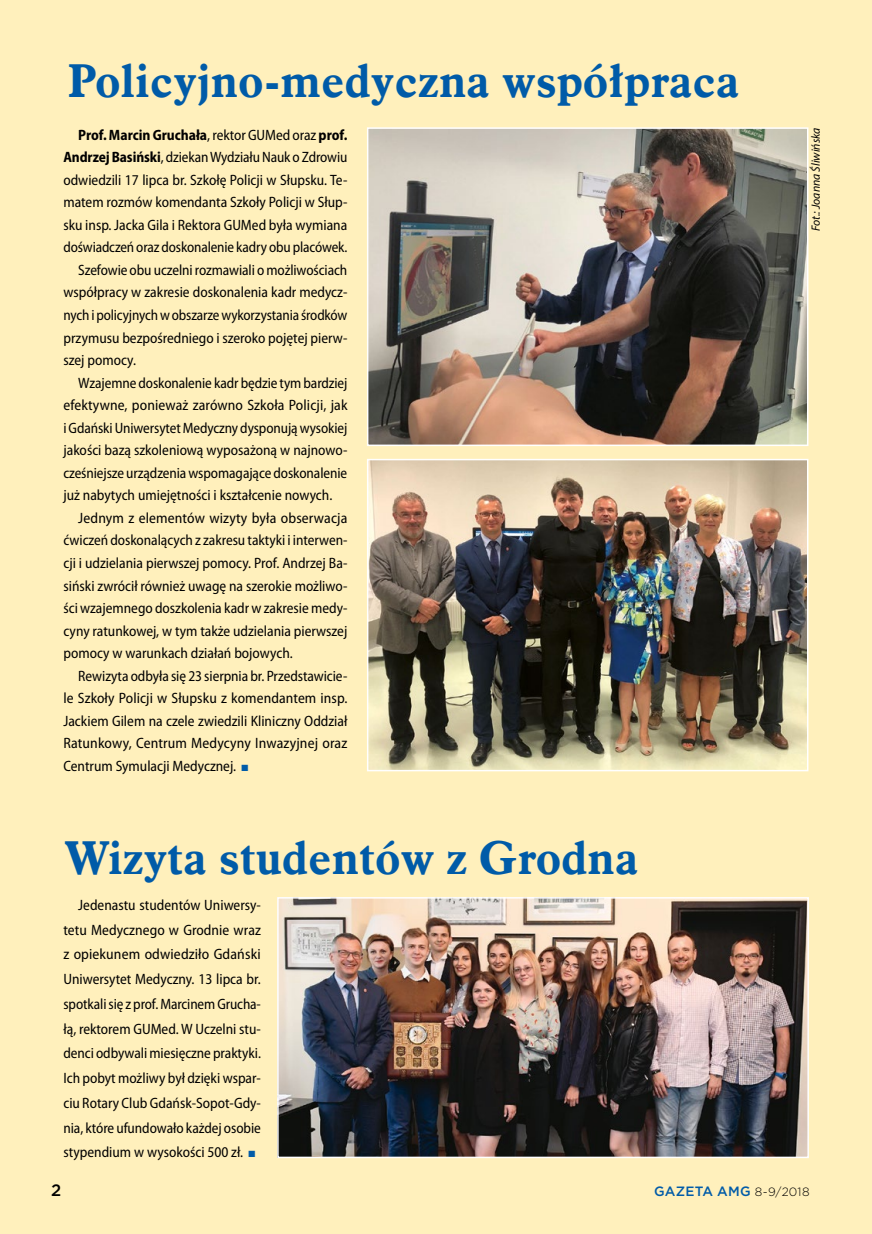
<style>
.page{position:relative;width:872px;height:1234px;background:#fff}
.page>*{position:absolute;margin:0;border:0;box-sizing:border-box;transform-origin:0 0}
.t1{font:700 46.5px "Aldine 721 EU";letter-spacing:.005em;color:#005ba8}
.t2{font:500 16.5px "Gotham";color:#000}
.t3{font:semi-condensed 15px/24.8px "Myriad Pro";color:#000;text-align:justify}
.t4{font:semi-condensed 15px "Myriad Pro";color:#000;scale:.96 1}
.t5{font:700 semi-condensed 15px "Myriad Pro";color:#000}
.t6{font:500 13.5px "Gotham";letter-spacing:.015em;color:#005ba8}
.t7{font:italic 12px "Myriad Pro";color:#000}
.s1{font-weight:400}
.s2{font-weight:700}
.s3{color:#005ba8}
.s4{font-weight:300;font-size:12px;color:#000}
</style>
<div class="page">
<div style="left:0;top:0;width:872px;height:1233px;background:#fff0bc"></div>
<img style="left:370px;top:462px;width:435px;height:306px">
<div style="left:367px;top:459px;width:441px;height:312px;border:2px solid #fff"></div>
<img style="left:370px;top:130px;width:435px;height:313px">
<div style="left:367px;top:127px;width:441px;height:319px;border:2px solid #fff"></div>
<img style="left:280px;top:899px;width:526px;height:255px">
<div style="left:277px;top:896px;width:532px;height:261px;border:2px solid #fff"></div>
<h1 class="t1" style="left:68px;top:53px;width:673px">Policyjno-medyczna współpraca</h1>
<p class="t5" style="left:78px;top:125px;width:270px">Prof. Marcin Gruchała<span class="s1">, rektor GUMed oraz</span> prof.</p>
<p class="t3" style="left:63px;top:144px;width:285px"><span class="s2">Andrzej Basiński</span>, dziekan Wydziału Nauk o Zdrowiu</p>
<p class="t3" style="left:63px;top:167px;width:285px">odwiedzili 17 lipca br. Szkołę Policji w Słupsku. Te-</p>
<p class="t3" style="left:63px;top:190px;width:285px">matem rozmów komendanta Szkoły Policji w Słup-</p>
<p class="t3" style="left:63px;top:212px;width:285px">sku insp. Jacka Gila i Rektora GUMed była wymiana</p>
<p class="t4" style="left:63px;top:238px;width:297px">doświadczeń oraz doskonalenie kadry obu placówek.</p>
<p class="t3" style="left:78px;top:257px;width:270px">Szefowie obu uczelni rozmawiali o możliwościach</p>
<p class="t3" style="left:63px;top:280px;width:285px">współpracy w zakresie doskonalenia kadr medycz-</p>
<p class="t4" style="left:63px;top:306px;width:297px">nych i policyjnych w obszarze wykorzystania środków</p>
<p class="t3" style="left:63px;top:325px;width:285px">przymusu bezpośredniego i szeroko pojętej pierw-</p>
<p class="t3" style="left:63px;top:347px;width:74px">szej pomocy.</p>
<p class="t3" style="left:78px;top:370px;width:271px">Wzajemne doskonalenie kadr będzie tym bardziej</p>
<p class="t3" style="left:63px;top:392px;width:286px">efektywne, ponieważ zarówno Szkoła Policji, jak</p>
<p class="t3" style="left:63px;top:415px;width:285px">i Gdański Uniwersytet Medyczny dysponują wysokiej</p>
<p class="t3" style="left:63px;top:437px;width:285px">jakości bazą szkoleniową wyposażoną w najnowo-</p>
<p class="t3" style="left:63px;top:460px;width:285px">cześniejsze urządzenia wspomagające doskonalenie</p>
<p class="t3" style="left:63px;top:482px;width:270px">już nabytych umiejętności i kształcenie nowych.</p>
<p class="t3" style="left:78px;top:505px;width:271px">Jednym z elementów wizyty była obserwacja</p>
<p class="t3" style="left:63px;top:527px;width:285px">ćwiczeń doskonalących z zakresu taktyki i interwen-</p>
<p class="t3" style="left:63px;top:550px;width:285px">cji i udzielania pierwszej pomocy. Prof. Andrzej Ba-</p>
<p class="t3" style="left:63px;top:572px;width:285px">siński zwrócił również uwagę na szerokie możliwo-</p>
<p class="t3" style="left:63px;top:595px;width:285px">ści wzajemnego doszkolenia kadr w zakresie medy-</p>
<p class="t3" style="left:63px;top:618px;width:285px">cyny ratunkowej, w tym także udzielania pierwszej</p>
<p class="t3" style="left:63px;top:640px;width:231px">pomocy w warunkach działań bojowych.</p>
<p class="t3" style="left:78px;top:663px;width:270px">Rewizyta odbyła się 23 sierpnia br. Przedstawicie-</p>
<p class="t3" style="left:63px;top:685px;width:286px">le Szkoły Policji w Słupsku z komendantem insp.</p>
<p class="t3" style="left:63px;top:708px;width:285px">Jackiem Gilem na czele zwiedzili Kliniczny Oddział</p>
<p class="t3" style="left:63px;top:730px;width:285px">Ratunkowy, Centrum Medycyny Inwazyjnej oraz</p>
<p class="t3" style="left:63px;top:753px;width:186px">Centrum Symulacji Medycznej. <span class="s3">■</span></p>
<h1 class="t1" style="left:64px;top:829px;width:576px">Wizyta studentów z Grodna</h1>
<p class="t3" style="left:63px;top:892px;width:199px;text-indent:15px">Jedenastu studentów Uniwersy&shy;tetu Medycznego w Grodnie wraz z opiekunem odwiedziło Gdański Uniwersytet Medyczny. 13 lipca br. spotkali się z prof. Marcinem Grucha&shy;łą, rektorem GUMed. W Uczelni stu&shy;denci odbywali miesięczne praktyki.<br>Ich pobyt możliwy był dzięki wspar&shy;ciu Rotary Club Gdańsk-Sopot-Gdy&shy;nia, które ufundowało każdej osobie stypendium w wysokości 500 zł. <span class="s3">■</span></p>
<p class="t7" style="left:808px;top:231px;width:105px;rotate:-90deg">Fot.: Joanna Śliwińska</p>
<p class="t2" style="left:51px;top:1179px;width:12px">2</p>
<p class="t6" style="left:654px;top:1182px;width:157px">GAZETA AMG <span class="s4">8-9/2018</span></p>
</div>
